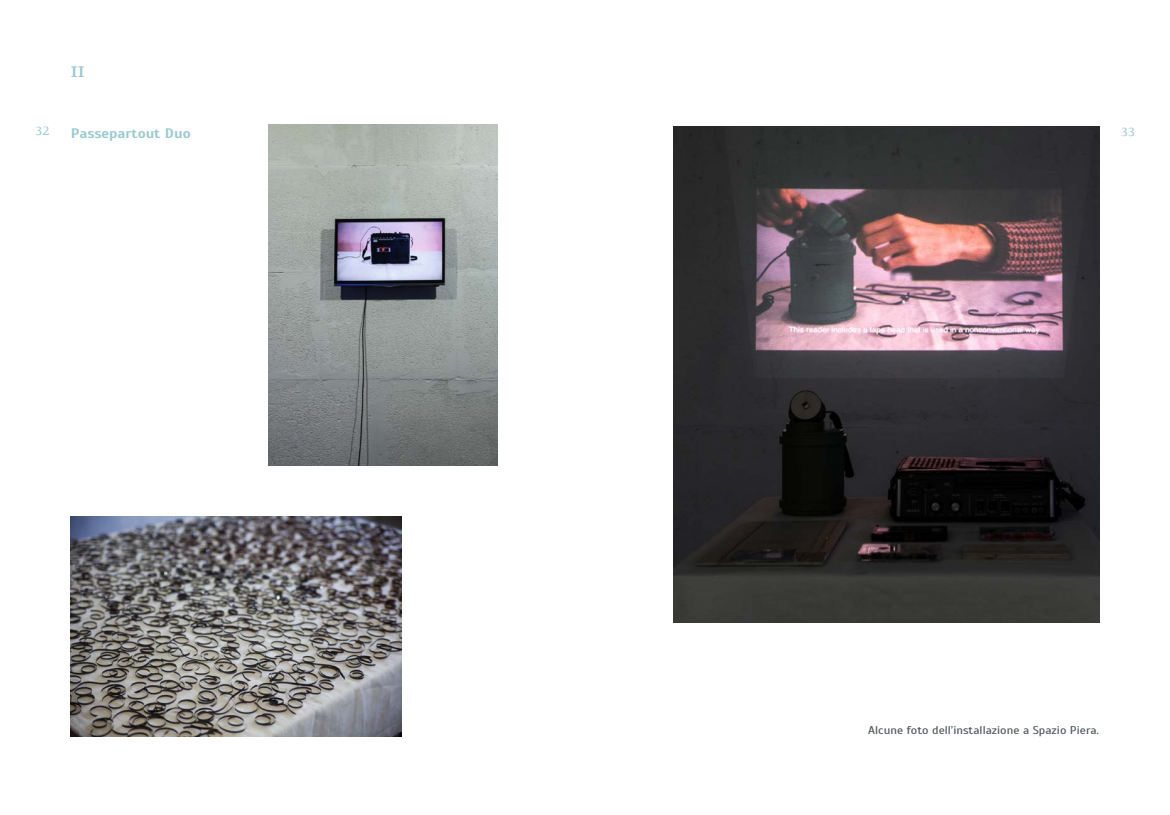
<style>
.page{position:relative;width:1170px;height:815px;background:#fff}
.page>*{position:absolute;margin:0;border:0;box-sizing:border-box;transform-origin:0 0}
.t1{font:600 17.5px "Manuale";color:#9bcbd1;scale:1.08 1}
.t2{font:700 13.75px "Scada";color:#9bcbd1;scale:1.08 1}
.t3{font:13.75px "Manuale";color:#9bcbd1}
.t4{font:11.25px "Scada";color:#4e585a;scale:1.08 1}
</style>
<div class="page">
<img style="left:71px;top:516px;width:330px;height:220px">
<img style="left:673px;top:126px;width:425px;height:496px">
<img style="left:269px;top:124px;width:228px;height:341px">
<h1 class="t1" style="left:71px;top:60px;width:14px">II</h1>
<p class="t3" style="left:35px;top:122px;width:15px">32</p>
<p class="t3" style="left:1121px;top:122px;width:15px">33</p>
<p class="t2" style="left:71px;top:125px;width:112px">Passepartout Duo</p>
<p class="t4" style="left:868px;top:724px;width:215px">Alcune foto dell’installazione a Spazio Piera.</p>
</div>
